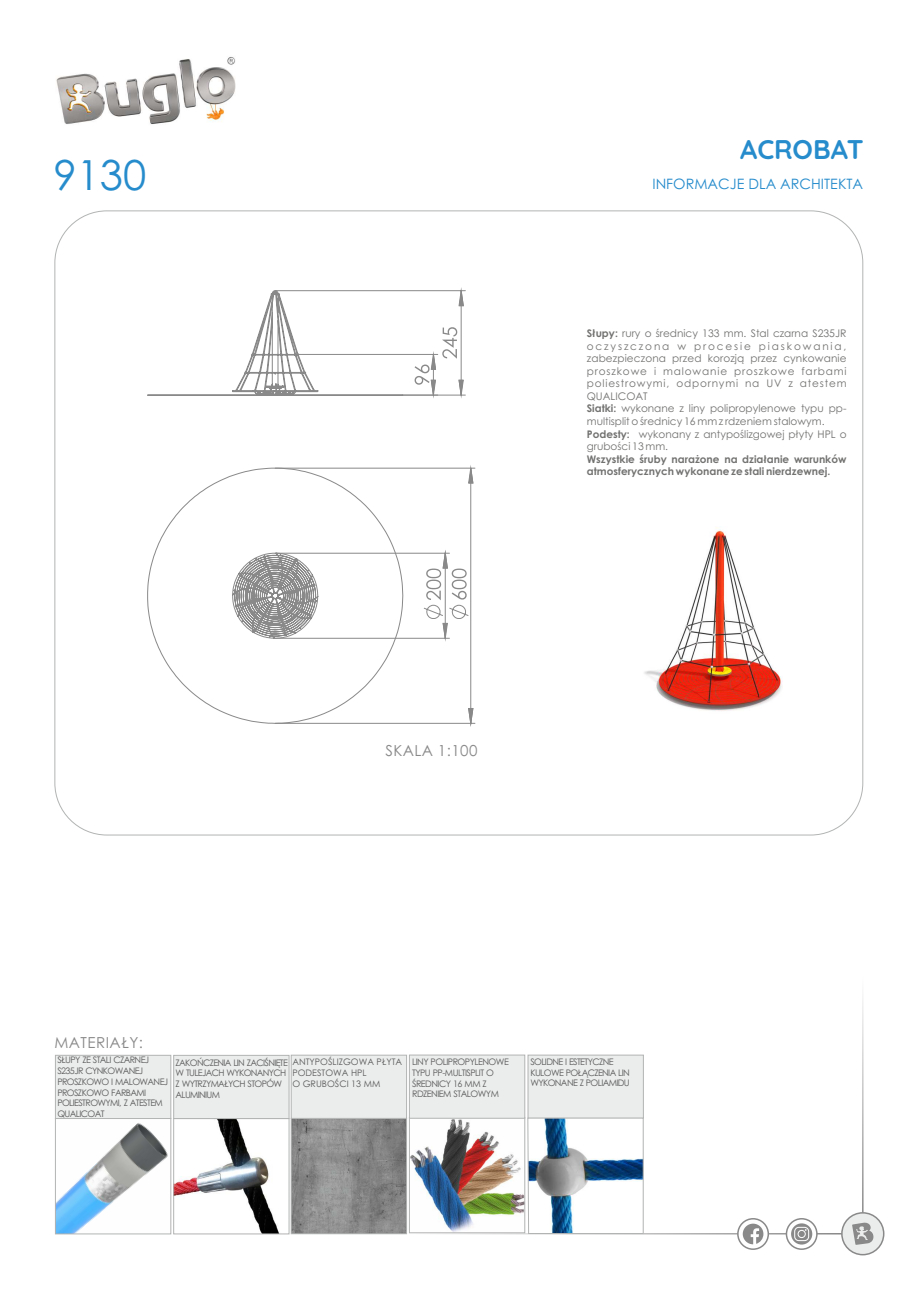
<style>
.page{position:relative;width:920px;height:1290px;background:#fff}
.page>*{position:absolute;margin:0;border:0;box-sizing:border-box;transform-origin:0 0}
.t1{font:41.4px "Century Gothic";color:#278ccc}
.t2{font:700 27px "Quicksand";letter-spacing:-.005em;color:#278ccc}
.t3{font:15.15px "Century Gothic";letter-spacing:.03em;color:#898989}
.t4{font:14.4px "Century Gothic";color:#278ccc}
.t5{font:10.5px/12.6px "Century Gothic";color:#727271}
.t6{font:700 10.5px/12.8px "Century Gothic";color:#727271}
.t7{font:9px/10.6px "Century Gothic";letter-spacing:-.07em;color:#5b5b5b}
.t8{font:9px/10.6px "Century Gothic";color:#5b5b5b}
.s1{font-weight:700}
</style>
<div class="page">
<img style="left:644px;top:527px;width:139px;height:184px">
<hr style="left:409px;top:1233px;width:433px;height:1px;background:#898989">
<hr style="left:862px;top:977px;width:1px;height:236px;background:#898989">
<img style="left:56px;top:57px;width:180px;height:67px">
<div style="left:841px;top:1212px;width:43px;height:43px;background:#ebecec;border:2px solid #898989;border-radius:50%"></div>
<svg style="left:852px;top:1222px;width:22px;height:23px"></svg>
<svg style="left:786px;top:1218px;width:32px;height:32px"></svg>
<svg style="left:791px;top:1223px;width:21px;height:21px"></svg>
<svg style="left:794px;top:1227px;width:15px;height:14px"></svg>
<svg style="left:737px;top:1218px;width:32px;height:32px"></svg>
<svg style="left:743px;top:1223px;width:20px;height:21px"></svg>
<hr style="left:295px;top:354px;width:143px;height:1px;background:#898989">
<hr style="left:275px;top:638px;width:174px;height:1px;background:#898989">
<hr style="left:275px;top:553px;width:174px;height:1px;background:#898989">
<hr style="left:275px;top:290px;width:190px;height:1px;background:#898989">
<hr style="left:403px;top:395px;width:62px;height:1px;background:#898989">
<hr style="left:275px;top:468px;width:200px;height:1px;background:#898989">
<hr style="left:275px;top:723px;width:200px;height:1px;background:#898989">
<svg style="left:415px;top:290px;width:59px;height:434px"></svg>
<svg style="left:147px;top:290px;width:256px;height:105px"></svg>
<svg style="left:147px;top:468px;width:256px;height:256px"></svg>
<svg style="left:55px;top:1054px;width:589px;height:180px"></svg>
<h1 class="t1" style="left:53px;top:158px;width:94px">9130</h1>
<h3 class="t3" style="left:54px;top:1036px;width:90px">MATERIAŁY:</h3>
<h3 class="t3" style="left:385px;top:745px;width:93px">SKALA 1:100</h3>
<h2 class="t2" style="left:740px;top:132px;width:125px">ACROBAT</h2>
<h3 class="t4" style="left:652px;top:178px;width:212px">INFORMACJE DLA ARCHITEKTA</h3>
<p class="t5" style="left:587px;top:328px;width:261px"><span class="s1">Słupy:</span> rury o średnicy 133 mm. Stal czarna S235JR oczyszczona w procesie piaskowania, zabezpieczona przed korozją przez cynkowanie proszkowe i malowanie proszkowe farbami poliestrowymi, odpornymi na UV z atestem QUALICOAT<br><span class="s1">Siatki:</span> wykonane z liny polipropylenowe typu pp&shy;multisplit o średnicy 16 mm z rdzeniem stalowym.<br><span class="s1">Podesty:</span> wykonany z antypoślizgowej płyty HPL o grubości 13 mm.</p>
<p class="t6" style="left:587px;top:453px;width:261px">Wszystkie śruby narażone na działanie warunków atmosferycznych wykonane ze stali nierdzewnej.</p>
<p class="t7" style="left:57px;top:1056px;width:112px">SŁUPY ZE STALI CZARNEJ<br>S235JR CYNKOWANEJ<br>PROSZKOWO I MALOWANEJ<br>PROSZKOWO FARBAMI<br>POLIESTROWYMI, Z ATESTEM<br>QUALICOAT</p>
<p class="t7" style="left:412px;top:1057px;width:98px">LINY POLIPROPYLENOWE<br>TYPU PP-MULTISPLIT O<br>ŚREDNICY 16 MM Z<br>RDZENIEM STALOWYM</p>
<p class="t8" style="left:292px;top:1058px;width:111px">ANTYPOŚLIZGOWA PŁYTA<br>PODESTOWA HPL<br>O GRUBOŚCI 13 MM</p>
<p class="t7" style="left:530px;top:1057px;width:101px">SOLIDNE I ESTETYCZNE<br>KULOWE POŁĄCZENIA LIN<br>WYKONANE Z POLIAMIDU</p>
<p class="t7" style="left:176px;top:1058px;width:114px">ZAKOŃCZENIA LIN ZACIŚNIĘTE<br>W TULEJACH WYKONANYCH<br>Z WYTRZYMAŁYCH STOPÓW<br>ALUMINIUM</p>
</div>
